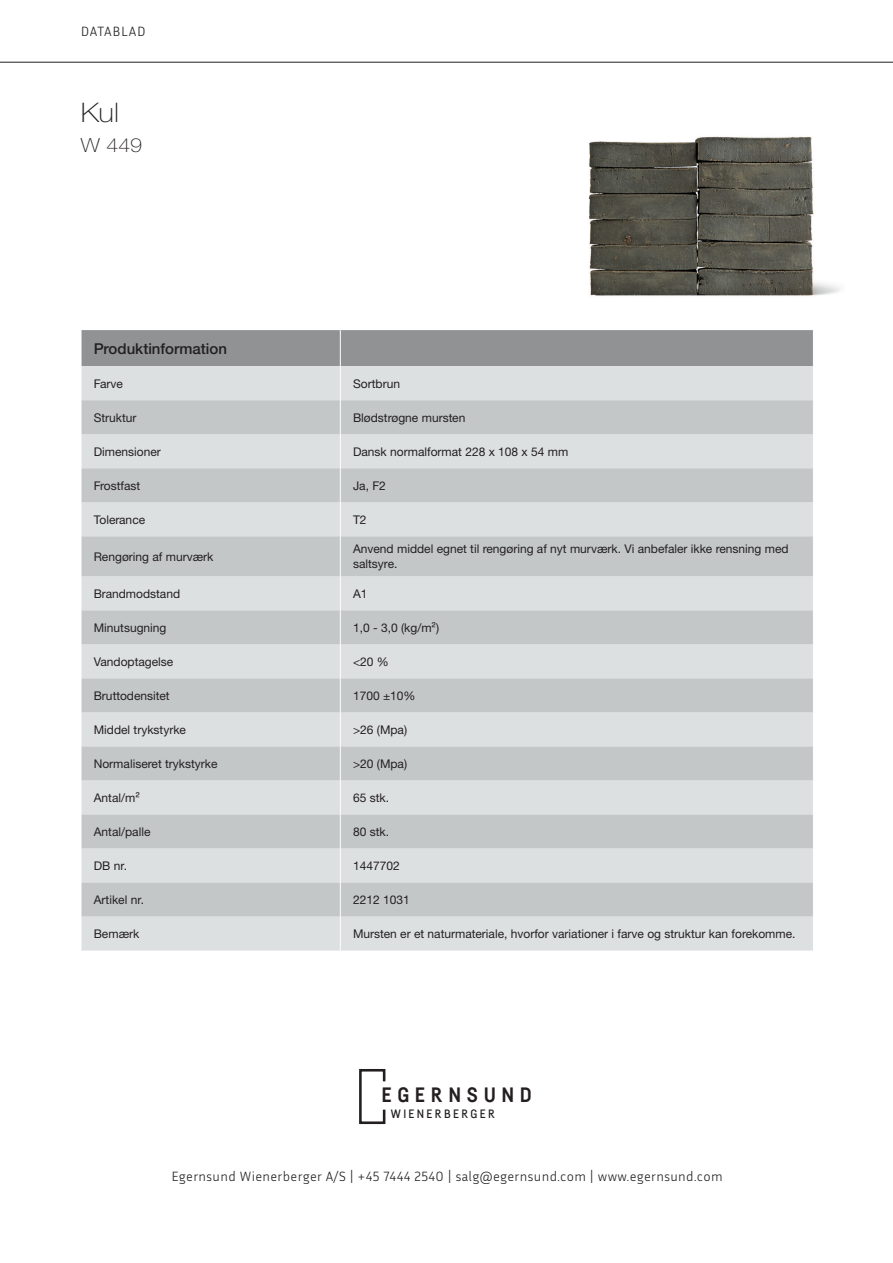
<style>
.page{position:relative;width:893px;height:1263px;background:#fff}
.page>*{position:absolute;margin:0;border:0;box-sizing:border-box;transform-origin:0 0}
.t1{font:100 27px "Helvetica Neue LTW1 G";color:#231f20;scale:1.1 1}
.t2{font:700 20.55px "Fabrikat";letter-spacing:.275em;color:#231f20}
.t3{font:100 19.5px "Helvetica Neue LTW1 G";color:#231f20;scale:1.1 1}
.t4{font:500 15px "Helvetica Neue LTW1 G";color:#231f20}
.t5{font:300 13.5px "Inria Sans";letter-spacing:.03em;color:#231f20}
.t6{font:300 13.5px "Inria Sans";letter-spacing:.06em;color:#231f20}
.t7{font:12px/14.4px "Helvetica Neue LTW1 G";color:#231f20}
.t8{font:500 12px "Fabrikat";letter-spacing:.195em;color:#231f20}
</style>
<div class="page">
<hr style="left:0;top:62px;width:893px;height:1px;background:#231f20">
<div style="left:82px;top:330px;width:731px;height:36px;background:#909294"></div>
<div style="left:82px;top:366px;width:731px;height:584px;background:#dde0e1"></div>
<svg style="left:82px;top:400px;width:731px;height:516px;background:#cfd2d3"></svg>
<hr style="left:340px;top:330px;width:1px;height:36px;background:#fff">
<hr style="left:340px;top:366px;width:1px;height:34px;background:#fff">
<hr style="left:340px;top:400px;width:1px;height:34px;background:#fff">
<hr style="left:340px;top:434px;width:1px;height:34px;background:#fff">
<hr style="left:340px;top:468px;width:1px;height:34px;background:#fff">
<hr style="left:340px;top:502px;width:1px;height:34px;background:#fff">
<hr style="left:340px;top:536px;width:1px;height:40px;background:#fff">
<hr style="left:340px;top:576px;width:1px;height:34px;background:#fff">
<hr style="left:340px;top:610px;width:1px;height:34px;background:#fff">
<hr style="left:340px;top:644px;width:1px;height:34px;background:#fff">
<hr style="left:340px;top:678px;width:1px;height:34px;background:#fff">
<hr style="left:340px;top:712px;width:1px;height:34px;background:#fff">
<hr style="left:340px;top:746px;width:1px;height:34px;background:#fff">
<hr style="left:340px;top:780px;width:1px;height:34px;background:#fff">
<hr style="left:340px;top:814px;width:1px;height:34px;background:#fff">
<hr style="left:340px;top:848px;width:1px;height:34px;background:#fff">
<hr style="left:340px;top:882px;width:1px;height:34px;background:#fff">
<hr style="left:340px;top:916px;width:1px;height:34px;background:#fff">
<img style="left:588px;top:136px;width:252px;height:160px">
<svg style="left:359px;top:1069px;width:27px;height:55px"></svg>
<p class="t6" style="left:81px;top:23px;width:67px">DATABLAD</p>
<h1 class="t1" style="left:81px;top:97px;width:36px">Kul</h1>
<h3 class="t3" style="left:81px;top:134px;width:57px">W 449</h3>
<p class="t4" style="left:94px;top:339px;width:135px">Produktinformation</p>
<p class="t7" style="left:94px;top:376px;width:31px">Farve</p>
<p class="t7" style="left:353px;top:376px;width:48px">Sortbrun</p>
<p class="t7" style="left:94px;top:410px;width:44px">Struktur</p>
<p class="t7" style="left:353px;top:410px;width:114px">Blødstrøgne mursten</p>
<p class="t7" style="left:94px;top:444px;width:69px">Dimensioner</p>
<p class="t7" style="left:353px;top:444px;width:217px">Dansk normalformat 228 x 108 x 54 mm</p>
<p class="t7" style="left:94px;top:478px;width:48px">Frostfast</p>
<p class="t7" style="left:353px;top:478px;width:34px">Ja, F2</p>
<p class="t7" style="left:94px;top:512px;width:53px">Tolerance</p>
<p class="t7" style="left:353px;top:512px;width:15px">T2</p>
<p class="t7" style="left:94px;top:549px;width:121px">Rengøring af murværk</p>
<p class="t7" style="left:353px;top:542px;width:437px">Anvend middel egnet til rengøring af nyt murværk. Vi anbefaler ikke rensning med saltsyre.</p>
<p class="t7" style="left:94px;top:586px;width:88px">Brandmodstand</p>
<p class="t7" style="left:353px;top:586px;width:16px">A1</p>
<p class="t7" style="left:94px;top:620px;width:74px">Minutsugning</p>
<p class="t7" style="left:353px;top:620px;width:88px">1,0 - 3,0 (kg/m²)</p>
<p class="t7" style="left:94px;top:654px;width:81px">Vandoptagelse</p>
<p class="t7" style="left:353px;top:654px;width:37px">&lt;20 %</p>
<p class="t7" style="left:94px;top:688px;width:77px">Bruttodensitet</p>
<p class="t7" style="left:353px;top:688px;width:64px">1700 ±10%</p>
<p class="t7" style="left:94px;top:722px;width:94px">Middel trykstyrke</p>
<p class="t7" style="left:353px;top:722px;width:56px">&gt;26 (Mpa)</p>
<p class="t7" style="left:94px;top:756px;width:125px">Normaliseret trykstyrke</p>
<p class="t7" style="left:353px;top:756px;width:56px">&gt;20 (Mpa)</p>
<p class="t7" style="left:94px;top:790px;width:48px">Antal/m²</p>
<p class="t7" style="left:353px;top:790px;width:38px">65 stk.</p>
<p class="t7" style="left:94px;top:824px;width:58px">Antal/palle</p>
<p class="t7" style="left:353px;top:824px;width:38px">80 stk.</p>
<p class="t7" style="left:94px;top:858px;width:35px">DB nr.</p>
<p class="t7" style="left:353px;top:858px;width:48px">1447702</p>
<p class="t7" style="left:94px;top:892px;width:52px">Artikel nr.</p>
<p class="t7" style="left:353px;top:892px;width:58px">2212 1031</p>
<p class="t7" style="left:94px;top:926px;width:47px">Bemærk</p>
<p class="t7" style="left:353px;top:926px;width:444px">Mursten er et naturmateriale, hvorfor variationer i farve og struktur kan forekomme.</p>
<h2 class="t2" style="left:381px;top:1082px;width:152px">EGERNSUND</h2>
<p class="t8" style="left:391px;top:1106px;width:105px">WIENERBERGER</p>
<p class="t5" style="left:171px;top:1168px;width:553px">Egernsund Wienerberger A/S | +45 7444 2540 | salg@egernsund.com | www.egernsund.com</p>
</div>
